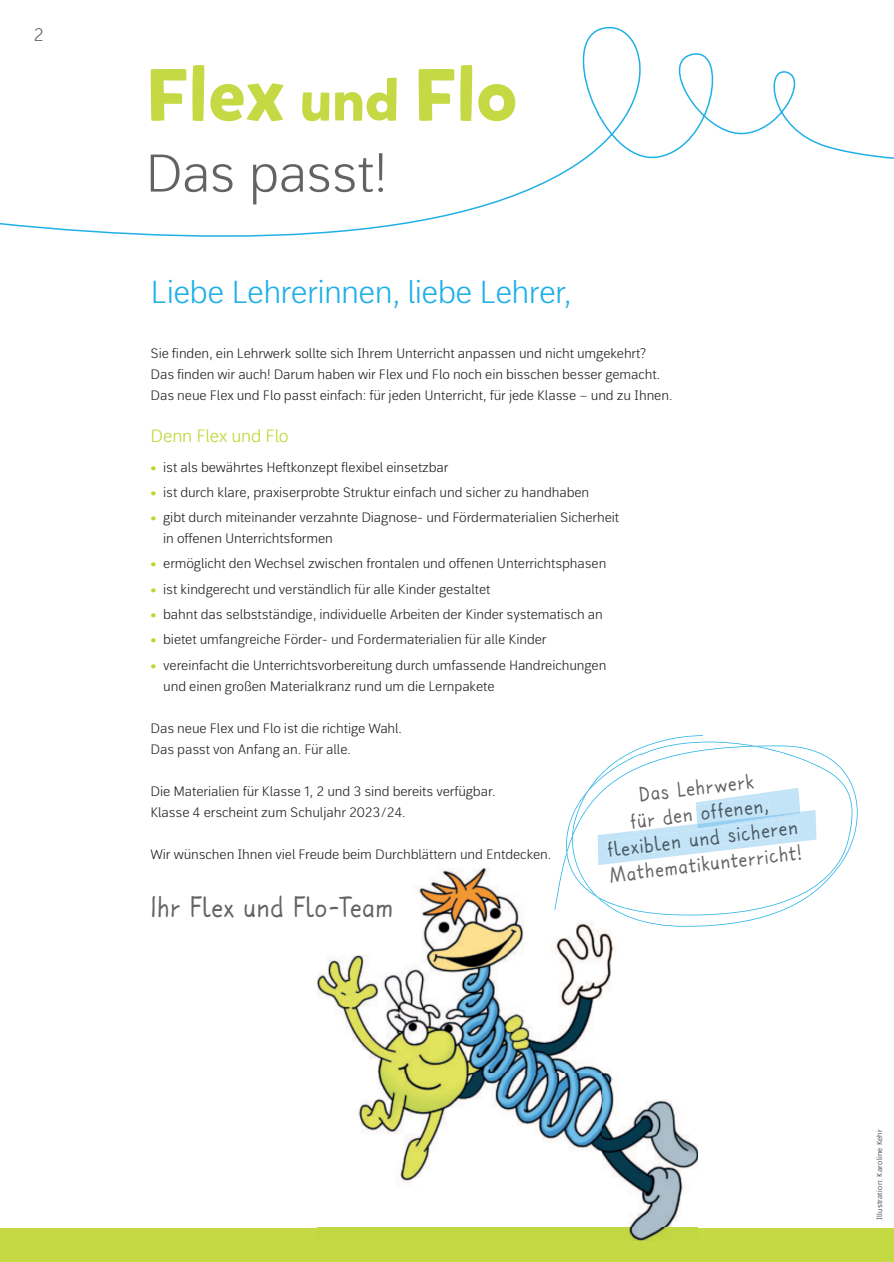
<style>
.page{position:relative;width:894px;height:1262px;background:#fff}
.page>*{position:absolute;margin:0;border:0;box-sizing:border-box;transform-origin:0 0}
.t1{font:300 52.5px "bs Thomas Sans 1";letter-spacing:-.025em;color:#636366}
.t2{font:300 31.5px "bs Thomas Sans 1";letter-spacing:-.025em;color:#1fb0e6}
.t3{font:28.5px "bs Okruse Hand 1";color:#636366}
.t4{font:21px/25.5px "bs Okruse Hand 1";color:#636366;text-align:center}
.t5{font:300 18px "bs Thomas Sans 1";color:#636366}
.t6{font:300 17.7px "bs Thomas Sans 1";letter-spacing:-.02em;color:#bed630}
.t7{font:300 13.5px/21px "bs Thomas Sans 1";letter-spacing:-.01em;color:#231f20}
.t8{font:300 7.5px "bs Thomas Sans 1";letter-spacing:.03em;color:#231f20}
.s1{font-weight:900;color:#bed630}
</style>
<div class="page">
<div style="left:0;top:1227px;width:894px;height:34px;background:#c4d944"></div>
<svg style="left:0;top:27px;width:894px;height:210px"></svg>
<svg style="left:150px;top:65px;width:365px;height:56px"></svg>
<img style="left:318px;top:868px;width:379px;height:372px">
<img style="left:571px;top:868px;width:16px;height:29px">
<svg style="left:587px;top:735px;width:270px;height:191px"></svg>
<img style="left:597px;top:897px;width:100px;height:29px">
<img style="left:578px;top:868px;width:19px;height:28px">
<img style="left:554px;top:868px;width:9px;height:41px">
<svg style="left:595px;top:894px;width:5px;height:4px"></svg>
<svg style="left:562px;top:745px;width:254px;height:123px"></svg>
<h3 class="t5" style="left:34px;top:23px;width:12px">2</h3>
<h1 class="t1" style="left:145px;top:140px;width:244px">Das passt!</h1>
<h2 class="t2" style="left:150px;top:273px;width:423px">Liebe Lehrerinnen, liebe Lehrer,</h2>
<p class="t7" style="left:150px;top:344px;width:523px">Sie finden, ein Lehrwerk sollte sich Ihrem Unterricht anpassen und nicht umgekehrt?<br>Das finden wir auch! Darum haben wir Flex und Flo noch ein bisschen besser gemacht.<br>Das neue Flex und Flo passt einfach: für jeden Unterricht, für jede Klasse – und zu Ihnen.</p>
<h3 class="t6" style="left:150px;top:425px;width:140px">Denn Flex und Flo</h3>
<p class="t7" style="left:150px;top:457px;width:300px"><span class="s1">•</span> ist als bewährtes Heftkonzept flexibel einsetzbar</p>
<p class="t7" style="left:150px;top:482px;width:440px"><span class="s1">•</span> ist durch klare, praxiserprobte Struktur einfach und sicher zu handhaben</p>
<p class="t7" style="left:163px;top:508px;width:457px;text-indent:-13px"><span class="s1">•</span> gibt durch miteinander verzahnte Diagnose- und Fördermaterialien Sicherheit in offenen Unterrichtsformen</p>
<p class="t7" style="left:150px;top:554px;width:457px"><span class="s1">•</span> ermöglicht den Wechsel zwischen frontalen und offenen Unterrichtsphasen</p>
<p class="t7" style="left:150px;top:579px;width:341px"><span class="s1">•</span> ist kindgerecht und verständlich für alle Kinder gestaltet</p>
<p class="t7" style="left:150px;top:604px;width:454px"><span class="s1">•</span> bahnt das selbstständige, individuelle Arbeiten der Kinder systematisch an</p>
<p class="t7" style="left:150px;top:630px;width:398px"><span class="s1">•</span> bietet umfangreiche Förder- und Fordermaterialien für alle Kinder</p>
<p class="t7" style="left:163px;top:655px;width:445px;text-indent:-13px"><span class="s1">•</span> vereinfacht die Unterrichtsvorbereitung durch umfassende Handreichungen und einen großen Materialkranz rund um die Lernpakete</p>
<p class="t7" style="left:150px;top:718px;width:253px">Das neue Flex und Flo ist die richtige Wahl.<br>Das passt von Anfang an. Für alle.</p>
<p class="t7" style="left:150px;top:781px;width:347px">Die Materialien für Klasse 1, 2 und 3 sind bereits verfügbar.<br>Klasse 4 erscheint zum Schuljahr 2023/24.</p>
<p class="t7" style="left:150px;top:844px;width:402px">Wir wünschen Ihnen viel Freude beim Durchblättern und Entdecken.</p>
<h3 class="t3" style="left:150px;top:889px;width:245px">Ihr Flex und Flo-Team</h3>
<h3 class="t4" style="left:598px;top:787px;width:196px;rotate:-7deg">Das Lehrwerk<br>für den offenen, flexiblen und sicheren<br>Mathematikunterricht!</h3>
<p class="t8" style="left:874px;top:1220px;width:92px;rotate:-90deg">Illustration: Karoline Kehr</p>
</div>
